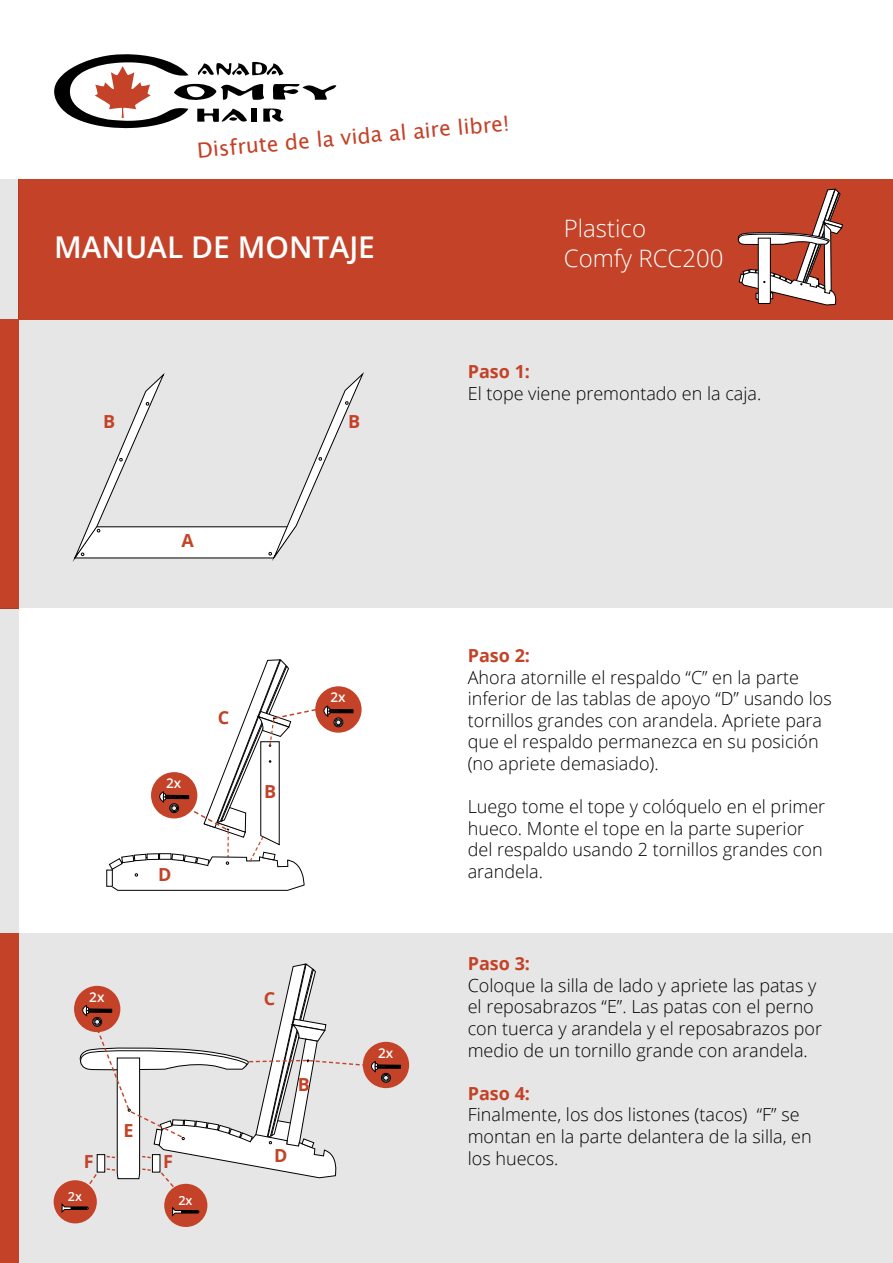
<style>
.page{position:relative;width:893px;height:1263px;background:#fff}
.page>*{position:absolute;margin:0;border:0;box-sizing:border-box;transform-origin:0 0}
.t1{font:600 30px "Open Sans";color:#fff}
.t2{font:300 24px/30px "Open Sans";color:#fff}
.t3{font:21px "Lucida Grande";color:#c44227}
.t4{font:300 18px/21.6px "Open Sans";color:#000}
.t5{font:700 18px "Open Sans";color:#c44227}
.t6{font:600 13.5px "Open Sans";color:#fff}
.t7{font:600 12.6px "Open Sans";color:#fff}
</style>
<div class="page">
<div style="left:19px;top:933px;width:874px;height:330px;background:#e6e6e6"></div>
<svg style="left:54px;top:54px;width:282px;height:74px"></svg>
<div style="left:19px;top:179px;width:874px;height:141px;background:#c44227"></div>
<div style="left:0;top:320px;width:893px;height:288px;background:#e6e6e6"></div>
<div style="left:0;top:319px;width:19px;height:289px;background:#c44227"></div>
<div style="left:0;top:608px;width:19px;height:325px;background:#e6e6e6"></div>
<div style="left:0;top:933px;width:19px;height:330px;background:#c44227"></div>
<div style="left:0;top:179px;width:19px;height:140px;background:#e6e6e6"></div>
<div style="left:54px;top:1180px;width:43px;height:43px;background:#c44227;border-radius:50%"></div>
<svg style="left:62px;top:1203px;width:27px;height:9px"></svg>
<div style="left:164px;top:1184px;width:43px;height:43px;background:#c44227;border-radius:50%"></div>
<svg style="left:172px;top:1207px;width:27px;height:9px"></svg>
<svg style="left:737px;top:189px;width:106px;height:116px"></svg>
<div style="left:363px;top:1042px;width:46px;height:46px;background:#c44227;border-radius:50%"></div>
<div style="left:74px;top:986px;width:46px;height:46px;background:#c44227;border-radius:50%"></div>
<svg style="left:77px;top:963px;width:324px;height:234px"></svg>
<svg style="left:315px;top:686px;width:47px;height:47px"></svg>
<svg style="left:109px;top:659px;width:244px;height:232px"></svg>
<svg style="left:72px;top:372px;width:292px;height:190px"></svg>
<p class="t3" style="left:196px;top:138px;width:315px;rotate:-5deg">Disfrute de la vida al aire libre!</p>
<h1 class="t1" style="left:54px;top:226px;width:323px">MANUAL DE MONTAJE</h1>
<h2 class="t2" style="left:564px;top:213px;width:161px">Plastico<br>Comfy RCC200</h2>
<p class="t5" style="left:103px;top:408px;width:14px">B</p>
<p class="t5" style="left:348px;top:408px;width:14px">B</p>
<p class="t5" style="left:181px;top:527px;width:14px">A</p>
<p class="t6" style="left:166px;top:774px;width:17px">2x</p>
<p class="t5" style="left:158px;top:862px;width:15px">D</p>
<p class="t5" style="left:218px;top:704px;width:13px">C</p>
<p class="t5" style="left:264px;top:779px;width:14px">B</p>
<p class="t6" style="left:330px;top:688px;width:17px">2x</p>
<p class="t6" style="left:89px;top:987px;width:17px">2x</p>
<p class="t5" style="left:123px;top:1118px;width:12px">E</p>
<p class="t5" style="left:84px;top:1149px;width:11px">F</p>
<p class="t5" style="left:163px;top:1149px;width:11px">F</p>
<p class="t7" style="left:68px;top:1188px;width:16px">2x</p>
<p class="t7" style="left:178px;top:1191px;width:16px">2x</p>
<p class="t5" style="left:264px;top:986px;width:13px">C</p>
<p class="t5" style="left:298px;top:1071px;width:14px">B</p>
<p class="t5" style="left:274px;top:1142px;width:15px">D</p>
<p class="t6" style="left:378px;top:1043px;width:17px">2x</p>
<p class="t5" style="left:468px;top:359px;width:64px">Paso 1:</p>
<p class="t4" style="left:468px;top:382px;width:295px">El tope viene premontado en la caja.</p>
<p class="t5" style="left:468px;top:643px;width:64px">Paso 2:</p>
<p class="t4" style="left:468px;top:666px;width:366px">Ahora atornille el respaldo “C” en la parte inferior de las tablas de apoyo “D” usando los tornillos grandes con arandela. Apriete para que el respaldo permanezca en su posición (no apriete demasiado).</p>
<p class="t4" style="left:468px;top:795px;width:359px">Luego tome el tope y colóquelo en el primer hueco. Monte el tope en la parte superior del respaldo usando 2 tornillos grandes con arandela.</p>
<p class="t5" style="left:468px;top:951px;width:64px">Paso 3:</p>
<p class="t4" style="left:468px;top:974px;width:356px">Coloque la silla de lado y apriete las patas y el reposabrazos “E”. Las patas con el perno con tuerca y arandela y el reposabrazos por medio de un tornillo grande con arandela.</p>
<p class="t5" style="left:468px;top:1080px;width:64px">Paso 4:</p>
<p class="t4" style="left:468px;top:1103px;width:345px">Finalmente, los dos listones (tacos) “F” se montan en la parte delantera de la silla, en los huecos.</p>
</div>
